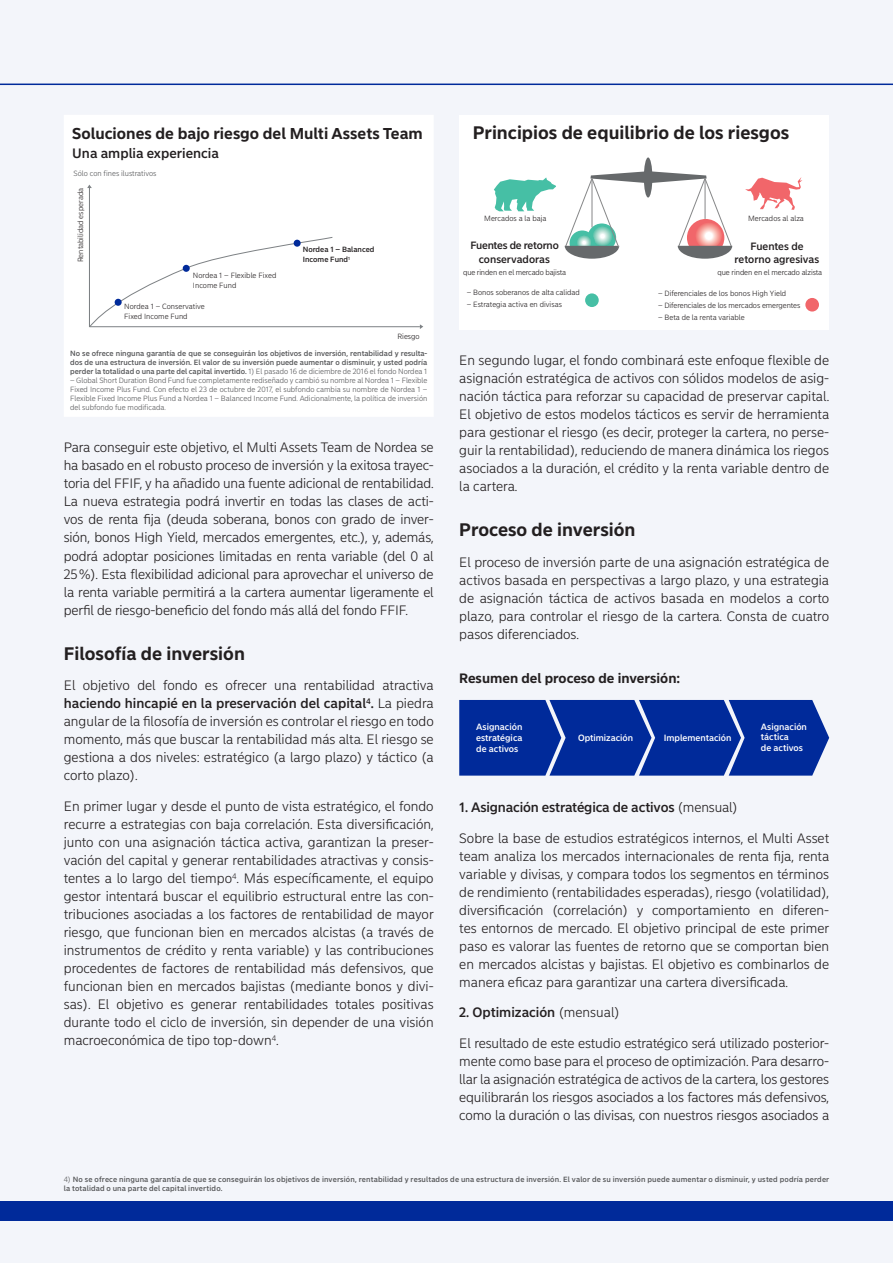
<style>
.page{position:relative;width:893px;height:1263px;background:#f3f5fa}
.page>*{position:absolute;margin:0;border:0;box-sizing:border-box;transform-origin:0 0}
.Headlines_Sans_Small{font:700 18px "Nordea Sans Small";color:#231f20}
.Headlines_Sans_Small-2{font:700 15.6px "Nordea Sans Small";color:#231f20}
.body_text_Sans_Small{font:300 13.5px/18px "Nordea Sans Small";color:#231f20;text-align:justify}
.body_text_Sans_Small-2{font:500 13.5px "Nordea Sans Small";letter-spacing:-.01em;color:#231f20}
.Headlines_Sans_Small-3{font:700 13.5px "Nordea Sans Small";color:#231f20}
.Headlines_Sans_Small-4{font:500 13.5px "Nordea Sans Small";color:#231f20}
.t1{font:500 10.5px/13.5px "Nordea Sans Small";letter-spacing:-.005em;color:#231f20;text-align:center}
.t2{font:500 9px/10.8px "Nordea Sans Small";color:#fff;text-align:justify}
.t3{font:300 7.5px/10.5px "Nordea Sans Small";color:#231f20}
.Disclaimer_backpage{font:300 7.5px/9px "Nordea Sans Small";color:#57585a;text-align:justify}
.Disclaimer_backpage-2{font:500 7.5px/9px "Nordea Sans Small";color:#57585a;text-align:justify}
.footnotes_Sans_Small{font:500 7.5px/9px "Nordea Sans Small";letter-spacing:.02em;color:#57585a}
.t4{font:300 7.5px "Nordea Sans Small";letter-spacing:-.02em;color:#231f20}
.t5{font:500 7.5px/10.5px "Nordea Sans Small";color:#231f20}
.footnotes_Sans_Small-2{font:300 7.5px "Nordea Sans Small";color:#57585a}
.s1{font-weight:300}
.s2{font-weight:500}
</style>
<div class="page">
<div style="left:459px;top:115px;width:370px;height:215px;background:#fff"></div>
<svg style="left:745px;top:177px;width:57px;height:33px"></svg>
<svg style="left:494px;top:177px;width:62px;height:34px"></svg>
<div style="left:585px;top:293px;width:14px;height:14px;background:#46bfa5;border-radius:50%"></div>
<div style="left:805px;top:298px;width:14px;height:14px;background:#f1666a;border-radius:50%"></div>
<div style="left:644px;top:157px;width:8px;height:41px;background:#66696b;border-radius:50%"></div>
<svg style="left:565px;top:171px;width:167px;height:88px"></svg>
<svg style="left:459px;top:700px;width:370px;height:76px;background:#0e369f"></svg>
<hr style="left:0;top:84px;width:893px;height:1px;background:#002a9a">
<div style="left:0;top:1201px;width:893px;height:19px;background:#002a9a"></div>
<div style="left:64px;top:115px;width:369px;height:301px;background:#fff"></div>
<div style="left:89px;top:236px;width:244px;height:92px;background:#fff"></div>
<hr style="left:89px;top:187px;width:1px;height:140px;background:#7d8184">
<hr style="left:89px;top:326px;width:331px;height:1px;background:#7d8184">
<svg style="left:420px;top:324px;width:3px;height:5px"></svg>
<svg style="left:87px;top:185px;width:5px;height:3px"></svg>
<div style="left:183px;top:265px;width:7px;height:7px;background:#002a9a;border-radius:50%"></div>
<div style="left:294px;top:240px;width:7px;height:7px;background:#002a9a;border-radius:50%"></div>
<div style="left:115px;top:299px;width:7px;height:7px;background:#002a9a;border-radius:50%"></div>
<p class="Headlines_Sans_Small-2" style="left:72px;top:124px;width:352px">Soluciones de bajo riesgo del Multi Assets Team</p>
<p class="Headlines_Sans_Small-4" style="left:72px;top:145px;width:148px">Una amplia experiencia</p>
<p class="footnotes_Sans_Small-2" style="left:74px;top:169px;width:85px">Sólo con fines ilustrativos</p>
<p class="t3" style="left:75px;top:262px;width:76px;rotate:-90deg">Rentabilidad esperada</p>
<p class="t3" style="left:193px;top:270px;width:85px">Nordea 1 – Flexible Fixed<br>Income Fund</p>
<p class="t3" style="left:124px;top:301px;width:82px">Nordea 1 – Conservative<br>Fixed Income Fund</p>
<p class="t5" style="left:303px;top:244px;width:73px">Nordea 1 – Balanced<br>Income Fund<sup>1</sup></p>
<p class="t3" style="left:397px;top:331px;width:24px">Riesgo</p>
<p class="Disclaimer_backpage-2" style="left:70px;top:349px;width:359px">No se ofrece ninguna garantía de que se conseguirán los objetivos de inversión, rentabilidad y resulta&shy;dos de una estructura de inversión. El valor de su inversión puede aumentar o disminuir, y usted podría perder la totalidad o una parte del capital invertido. <span class="s1">1) El pasado 16 de diciembre de 2016 el fondo Nordea 1</span></p>
<p class="Disclaimer_backpage" style="left:70px;top:376px;width:359px">– Global Short Duration Bond Fund fue completamente rediseñado y cambió su nombre al Nordea 1 – Flexible Fixed Income Plus Fund. Con efecto el 23 de octubre de 2017, el subfondo cambia su nombre de Nordea 1 – Flexible Fixed Income Plus Fund a Nordea 1 – Balanced Income Fund. Adicionalmente, la política de inversión del subfondo fue modificada.</p>
<p class="body_text_Sans_Small" style="left:64px;top:439px;width:371px">Para conseguir este objetivo, el Multi Assets Team de Nordea se ha basado en el robusto proceso de inversión y la exitosa trayec&shy;toria del FFIF, y ha añadido una fuente adicional de rentabilidad.<br>La nueva estrategia podrá invertir en todas las clases de acti&shy;vos de renta fija (deuda soberana, bonos con grado de inver&shy;sión, bonos High Yield, mercados emergentes, etc.), y, además, podrá adoptar posiciones limitadas en renta variable (del 0 al 25%). Esta flexibilidad adicional para aprovechar el universo de la renta variable permitirá a la cartera aumentar ligeramente el perfil de riesgo-beneficio del fondo más allá del fondo FFIF.</p>
<p class="Headlines_Sans_Small" style="left:64px;top:642px;width:183px">Filosofía de inversión</p>
<p class="body_text_Sans_Small" style="left:64px;top:677px;width:371px">El objetivo del fondo es ofrecer una rentabilidad atractiva <span class="s2">haciendo hincapié en la preservación del capital</span><sup>4</sup><span class="s2">.</span> La piedra angular de la filosofía de inversión es controlar el riesgo en todo momento, más que buscar la rentabilidad más alta. El riesgo se gestiona a dos niveles: estratégico (a largo plazo) y táctico (a corto plazo).</p>
<p class="body_text_Sans_Small" style="left:64px;top:797px;width:371px">En primer lugar y desde el punto de vista estratégico, el fondo recurre a estrategias con baja correlación. Esta diversificación, junto con una asignación táctica activa, garantizan la preser&shy;vación del capital y generar rentabilidades atractivas y consis&shy;tentes a lo largo del tiempo<sup>4</sup>. Más específicamente, el equipo gestor intentará buscar el equilibrio estructural entre las con&shy;tribuciones asociadas a los factores de rentabilidad de mayor riesgo, que funcionan bien en mercados alcistas (a través de instrumentos de crédito y renta variable) y las contribuciones procedentes de factores de rentabilidad más defensivos, que funcionan bien en mercados bajistas (mediante bonos y divi&shy;sas). El objetivo es generar rentabilidades totales positivas durante todo el ciclo de inversión, sin depender de una visión macroeconómica de tipo top-down<sup>4</sup>.</p>
<p class="Headlines_Sans_Small" style="left:473px;top:122px;width:318px">Principios de equilibrio de los riesgos</p>
<p class="t3" style="left:484px;top:213px;width:64px">Mercados a la baja</p>
<p class="t3" style="left:748px;top:213px;width:57px">Mercados al alza</p>
<p class="t1" style="left:470px;top:239px;width:90px">Fuentes de retorno conservadoras</p>
<p class="t4" style="left:463px;top:268px;width:104px">que rinden en el mercado bajista</p>
<p class="t1" style="left:735px;top:239px;width:86px">Fuentes de retorno agresivas</p>
<p class="t3" style="left:717px;top:267px;width:106px">que rinden en el mercado alzista</p>
<p class="t3" style="left:467px;top:287px;width:115px">– Bonos soberanos de alta calidad</p>
<p class="t3" style="left:467px;top:299px;width:97px">– Estrategia activa en divisas</p>
<p class="t3" style="left:658px;top:288px;width:130px">– Diferenciales de los bonos High Yield</p>
<p class="t3" style="left:658px;top:300px;width:144px">– Diferenciales de los mercados emergentes</p>
<p class="t3" style="left:658px;top:312px;width:88px">– Beta de la renta variable</p>
<p class="body_text_Sans_Small" style="left:459px;top:352px;width:371px">En segundo lugar, el fondo combinará este enfoque flexible de asignación estratégica de activos con sólidos modelos de asig&shy;nación táctica para reforzar su capacidad de preservar capital.<br>El objetivo de estos modelos tácticos es servir de herramienta para gestionar el riesgo (es decir, proteger la cartera, no perse&shy;guir la rentabilidad), reduciendo de manera dinámica los riegos asociados a la duración, el crédito y la renta variable dentro de la cartera.</p>
<p class="Headlines_Sans_Small" style="left:459px;top:519px;width:178px">Proceso de inversión</p>
<p class="body_text_Sans_Small" style="left:459px;top:553px;width:371px">El proceso de inversión parte de una asignación estratégica de activos basada en perspectivas a largo plazo, y una estrategia de asignación táctica de activos basada en modelos a corto plazo, para controlar el riesgo de la cartera. Consta de cuatro pasos diferenciados.</p>
<p class="Headlines_Sans_Small-3" style="left:459px;top:669px;width:223px">Resumen del proceso de inversión:</p>
<p class="t2" style="left:476px;top:721px;width:48px">Asignación estratégica de activos</p>
<p class="t2" style="left:578px;top:733px;width:57px">Optimización</p>
<p class="t2" style="left:664px;top:733px;width:69px">Implementación</p>
<p class="t2" style="left:761px;top:721px;width:48px;text-align:left">Asignación táctica<br>de activos</p>
<p class="body_text_Sans_Small-2" style="left:459px;top:799px;width:280px">1. Asignación estratégica de activos <span class="s1">(mensual)</span></p>
<p class="body_text_Sans_Small" style="left:459px;top:829px;width:371px">Sobre la base de estudios estratégicos internos, el Multi Asset team analiza los mercados internacionales de renta fija, renta variable y divisas, y compara todos los segmentos en términos de rendimiento (rentabilidades esperadas), riesgo (volatilidad), diversificación (correlación) y comportamiento en diferen&shy;tes entornos de mercado. El objetivo principal de este primer paso es valorar las fuentes de retorno que se comportan bien en mercados alcistas y bajistas. El objetivo es combinarlos de manera eficaz para garantizar una cartera diversificada.</p>
<p class="body_text_Sans_Small-2" style="left:459px;top:1004px;width:162px">2. Optimización <span class="s1">(mensual)</span></p>
<p class="body_text_Sans_Small" style="left:459px;top:1034px;width:371px">El resultado de este estudio estratégico será utilizado posterior&shy;mente como base para el proceso de optimización. Para desarro&shy;llar la asignación estratégica de activos de la cartera, los gestores equilibrarán los riesgos asociados a los factores más defensivos, como la duración o las divisas, con nuestros riesgos asociados a</p>
<p class="footnotes_Sans_Small" style="left:64px;top:1174px;width:767px"><span class="s1">4)</span> No se ofrece ninguna garantía de que se conseguirán los objetivos de inversión, rentabilidad y resultados de una estructura de inversión. El valor de su inversión puede aumentar o disminuir, y usted podría perder la totalidad o una parte del capital invertido.</p>
</div>
